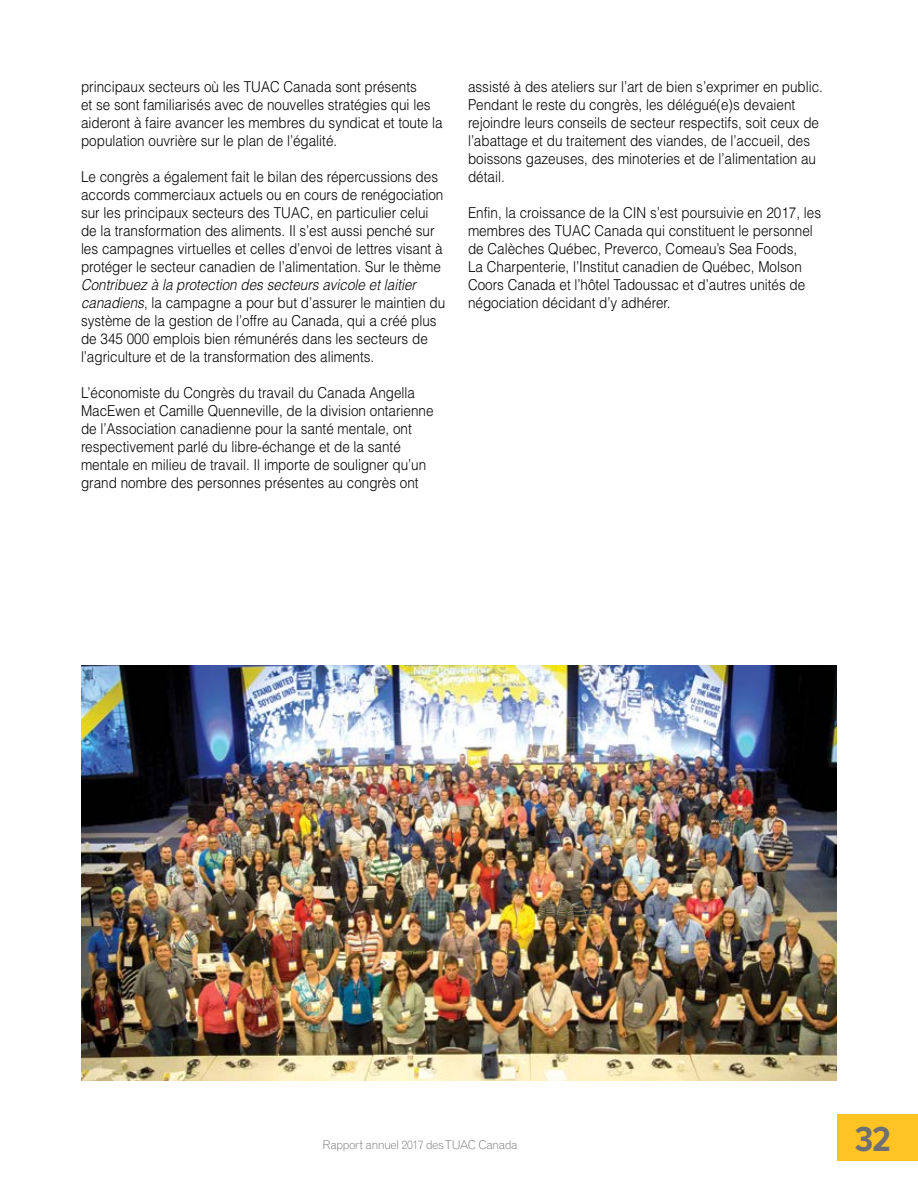
<style>
.page{position:relative;width:918px;height:1188px;background:#fff}
.page>*{position:absolute;margin:0;border:0;box-sizing:border-box;transform-origin:0 0}
.t1{font:700 36px "Proxima Nova Cond";color:#6f7073}
.t2{font:300 15px/18px "Helvetica LT Std";color:#000;scale:.9 1}
.t3{font:300 12px "Grotesque MT Std";letter-spacing:-.04em;color:#6f7073}
.s1{font-style:italic}
</style>
<div class="page">
<div style="left:838px;top:1115px;width:80px;height:46px;background:#ffc423"></div>
<img style="left:81px;top:666px;width:756px;height:415px">
<p class="t2" style="left:81px;top:77px;width:403px">principaux secteurs où les TUAC Canada sont présents<br>et se sont familiarisés avec de nouvelles stratégies qui les aideront à faire avancer les membres du syndicat et toute la population ouvrière sur le plan de l’égalité.</p>
<p class="t2" style="left:81px;top:167px;width:404px">Le congrès a également fait le bilan des répercussions des accords commerciaux actuels ou en cours de renégociation sur les principaux secteurs des TUAC, en particulier celui de la transformation des aliments. Il s’est aussi penché sur les campagnes virtuelles et celles d’envoi de lettres visant à protéger le secteur canadien de l’alimentation. Sur le thème</p>
<p class="t2" style="left:81px;top:275px;width:406px"><span class="s1">Contribuez à la protection des secteurs avicole et laitier canadiens</span>, la campagne a pour but d’assurer le maintien du système de la gestion de l’offre au Canada, qui a créé plus de 345 000 emplois bien rémunérés dans les secteurs de l’agriculture et de la transformation des aliments.</p>
<p class="t2" style="left:81px;top:383px;width:393px">L’économiste du Congrès du travail du Canada Angella MacEwen et Camille Quenneville, de la division ontarienne de l’Association canadienne pour la santé mentale, ont respectivement parlé du libre-échange et de la santé mentale en milieu de travail. Il importe de souligner qu’un grand nombre des personnes présentes au congrès ont</p>
<p class="t2" style="left:468px;top:77px;width:396px">assisté à des ateliers sur l’art de bien s’exprimer en public.<br>Pendant le reste du congrès, les délégué(e)s devaient rejoindre leurs conseils de secteur respectifs, soit ceux de l’abattage et du traitement des viandes, de l’accueil, des boissons gazeuses, des minoteries et de l’alimentation au détail.</p>
<p class="t2" style="left:468px;top:203px;width:394px">Enfin, la croissance de la CIN s’est poursuivie en 2017, les membres des TUAC Canada qui constituent le personnel de Calèches Québec, Preverco, Comeau’s Sea Foods,<br>La Charpenterie, l’Institut canadien de Québec, Molson Coors Canada et l’hôtel Tadoussac et d’autres unités de négociation décidant d’y adhérer.</p>
<p class="t3" style="left:322px;top:1138px;width:197px">Rapport annuel 2017 des TUAC Canada</p>
<h1 class="t1" style="left:855px;top:1119px;width:38px">32</h1>
</div>
